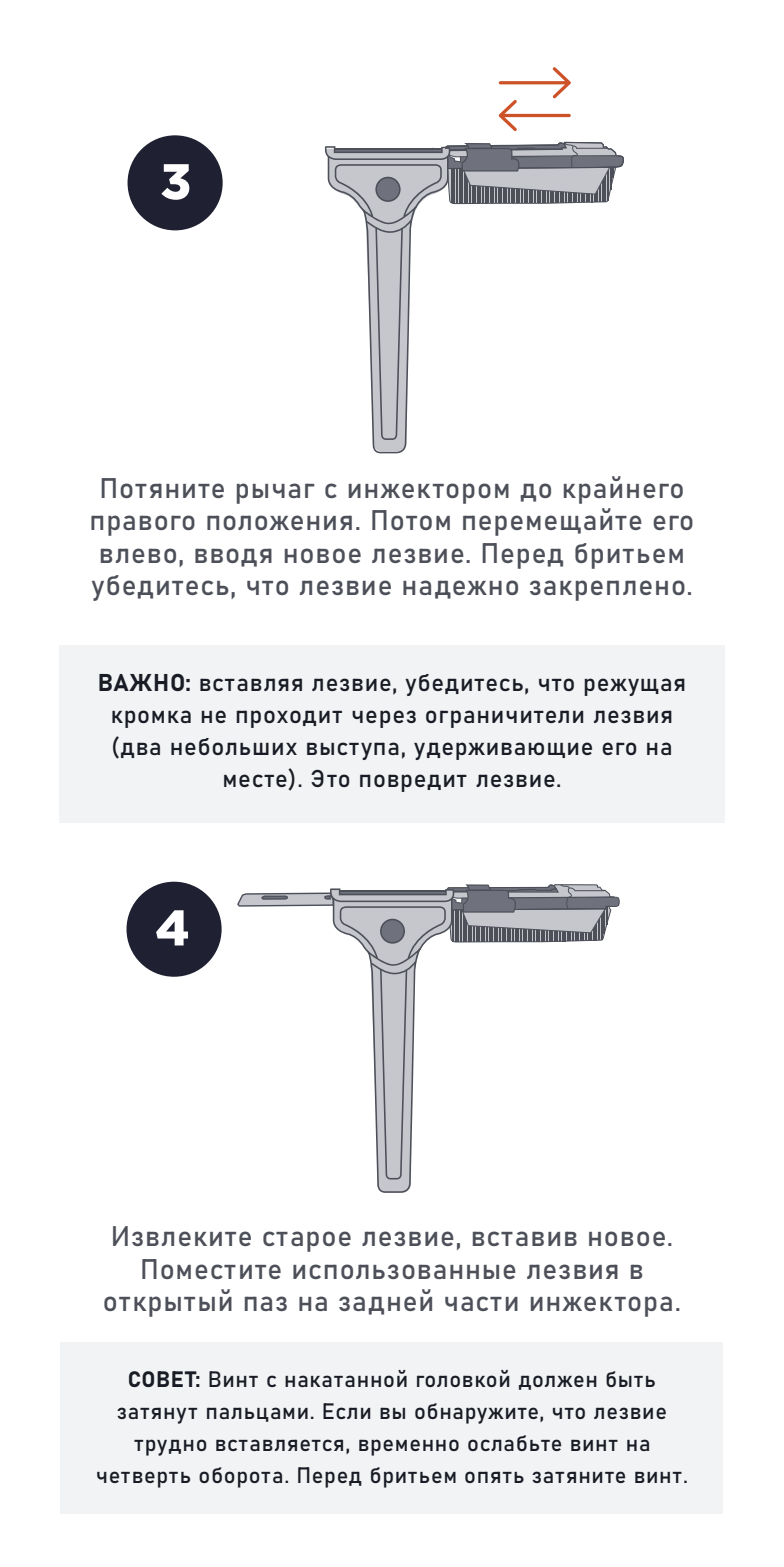
<style>
.page{position:relative;width:784px;height:1567px;background:#fff}
.page>*{position:absolute;margin:0;border:0;box-sizing:border-box;transform-origin:0 0}
.t1{font:28px/32.4px "Bahnschrift";letter-spacing:.03em;color:#4d5059;text-align:center}
.t2{font:24px/32px "Bahnschrift";letter-spacing:.03em;color:#191c25;text-align:center}
.t3{font:22px/32px "Bahnschrift";letter-spacing:.03em;color:#191c25;text-align:center}
</style>
<div class="page">
<div style="left:59px;top:645px;width:665px;height:177px;background:#f2f3f4"></div>
<svg style="left:237px;top:884px;width:382px;height:309px"></svg>
<div style="left:126px;top:882px;width:95px;height:95px;background:#1f2132;border-radius:50%"></div>
<svg style="left:156px;top:910px;width:32px;height:35px"></svg>
<svg style="left:498px;top:67px;width:72px;height:64px"></svg>
<svg style="left:324px;top:142px;width:300px;height:311px"></svg>
<div style="left:127px;top:135px;width:95px;height:95px;background:#1f2132;border-radius:50%"></div>
<svg style="left:161px;top:164px;width:28px;height:36px"></svg>
<div style="left:60px;top:1342px;width:663px;height:171px;background:#f2f3f4"></div>
<p class="t1" style="left:89px;top:470px;width:606px">Потяните рычаг с инжектором до крайнего правого положения. Потом перемещайте его влево, вводя новое лезвие. Перед бритьем убедитесь, что лезвие надежно закреплено.</p>
<p class="t2" style="left:98px;top:665px;width:590px">ВАЖНО: вставляя лезвие, убедитесь, что режущая кромка не проходит через ограничители лезвия (два небольших выступа, удерживающие его на месте). Это повредит лезвие.</p>
<p class="t1" style="left:103px;top:1218px;width:579px">Извлеките старое лезвие, вставив новое.<br>Поместите использованные лезвия в открытый паз на задней части инжектора.</p>
<p class="t3" style="left:96px;top:1362px;width:593px">СОВЕТ: Винт с накатанной головкой должен быть затянут пальцами. Если вы обнаружите, что лезвие трудно вставляется, временно ослабьте винт на четверть оборота. Перед бритьем опять затяните винт.</p>
</div>
